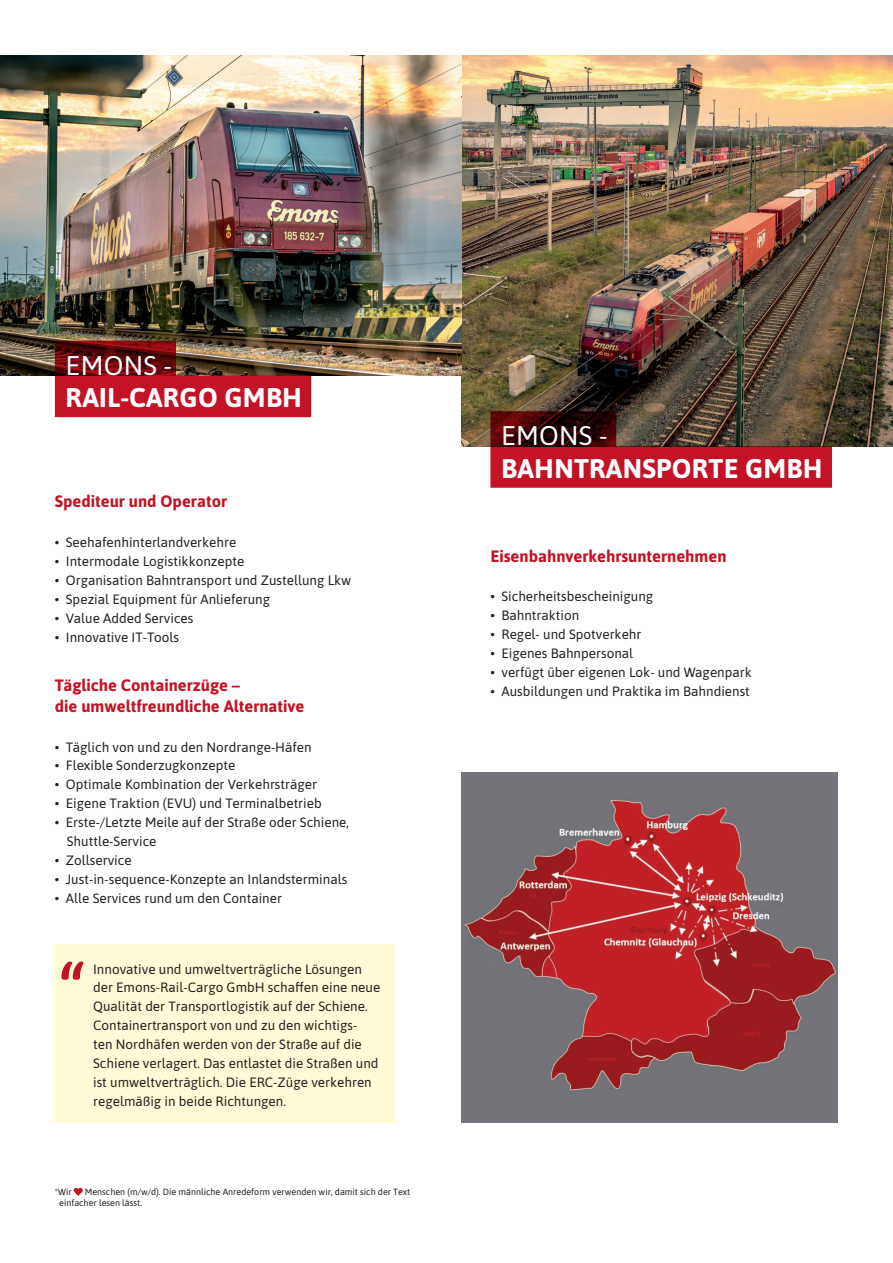
<style>
.page{position:relative;width:893px;height:1263px;background:#fff}
.page>*{position:absolute;margin:0;border:0;box-sizing:border-box;transform-origin:0 0}
.t1{font:700 27px "Asap";letter-spacing:.01em;color:#fff}
.t2{font:27px "Asap";letter-spacing:.01em;color:#fff}
.t3{font:700 16.5px/21px "Asap";color:#c41324}
.t4{font:13.5px/18.9px "Asap";color:#231f20}
.t5{font:9px/10.8px "Asap";color:#231f20}
</style>
<div class="page">
<img style="left:461px;top:55px;width:432px;height:391px">
<img style="left:0;top:55px;width:461px;height:321px">
<img style="left:461px;top:773px;width:377px;height:350px">
<svg style="left:55px;top:341px;width:256px;height:76px;background:#9b2226"></svg>
<div style="left:55px;top:944px;width:340px;height:179px;background:#fffbd6"></div>
<svg style="left:490px;top:411px;width:342px;height:77px;background:#8c2227"></svg>
<svg style="left:74px;top:1188px;width:9px;height:8px"></svg>
<svg style="left:61px;top:961px;width:22px;height:19px"></svg>
<h1 class="t2" style="left:66px;top:347px;width:108px">EMONS -</h1>
<h1 class="t1" style="left:66px;top:379px;width:238px">RAIL-CARGO GMBH</h1>
<p class="t3" style="left:55px;top:490px;width:174px">Spediteur und Operator</p>
<p class="t4" style="left:55px;top:532px;width:183px">• Seehafenhinterlandverkehre</p>
<p class="t4" style="left:55px;top:551px;width:191px">• Intermodale Logistikkonzepte</p>
<p class="t4" style="left:55px;top:570px;width:298px">• Organisation Bahntransport und Zustellung Lkw</p>
<p class="t4" style="left:55px;top:589px;width:217px">• Spezial Equipment für Anlieferung</p>
<p class="t4" style="left:55px;top:608px;width:140px">• Value Added Services</p>
<p class="t4" style="left:55px;top:627px;width:126px">• Innovative IT-Tools</p>
<p class="t3" style="left:55px;top:673px;width:251px">Tägliche Containerzüge –<br>die umweltfreundliche Alternative</p>
<p class="t4" style="left:55px;top:737px;width:258px">• Täglich von und zu den Nordrange-Häfen</p>
<p class="t4" style="left:55px;top:755px;width:182px">• Flexible Sonderzugkonzepte</p>
<p class="t4" style="left:55px;top:774px;width:264px">• Optimale Kombination der Verkehrsträger</p>
<p class="t4" style="left:55px;top:793px;width:268px">• Eigene Traktion (EVU) und Terminalbetrieb</p>
<p class="t4" style="left:67px;top:812px;width:284px;text-indent:-12px">• Erste-/Letzte Meile auf der Straße oder Schiene,<br>Shuttle-Service</p>
<p class="t4" style="left:55px;top:850px;width:78px">• Zollservice</p>
<p class="t4" style="left:55px;top:869px;width:294px">• Just-in-sequence-Konzepte an Inlandsterminals</p>
<p class="t4" style="left:55px;top:888px;width:229px">• Alle Services rund um den Container</p>
<p class="t4" style="left:93px;top:958px;width:289px">Innovative und umweltverträgliche Lösungen der Emons-Rail-Cargo GmbH schaffen eine neue Qualität der Transportlogistik auf der Schiene.<br>Containertransport von und zu den wichtigs-<br>ten Nordhäfen werden von der Straße auf die Schiene verlagert. Das entlastet die Straßen und ist umweltverträglich. Die ERC-Züge verkehren regelmäßig in beide Richtungen.</p>
<p class="t5" style="left:59px;top:1186px;width:353px;text-indent:26px">Menschen (m/w/d). Die männliche Anredeform verwenden wir, damit sich der Text einfacher lesen lässt.</p>
<p class="t5" style="left:55px;top:1186px;width:18px">*Wir</p>
<h1 class="t2" style="left:501px;top:417px;width:108px">EMONS -</h1>
<h1 class="t1" style="left:501px;top:449px;width:323px">BAHNTRANSPORTE GMBH</h1>
<p class="t3" style="left:490px;top:544px;width:238px">Eisenbahnverkehrsunternehmen</p>
<p class="t4" style="left:490px;top:587px;width:164px">• Sicherheitsbescheinigung</p>
<p class="t4" style="left:490px;top:605px;width:90px">• Bahntraktion</p>
<p class="t4" style="left:490px;top:624px;width:153px">• Regel- und Spotverkehr</p>
<p class="t4" style="left:490px;top:643px;width:144px">• Eigenes Bahnpersonal</p>
<p class="t4" style="left:490px;top:662px;width:263px">• verfügt über eigenen Lok- und Wagenpark</p>
<p class="t4" style="left:490px;top:681px;width:261px">• Ausbildungen und Praktika im Bahndienst</p>
</div>
